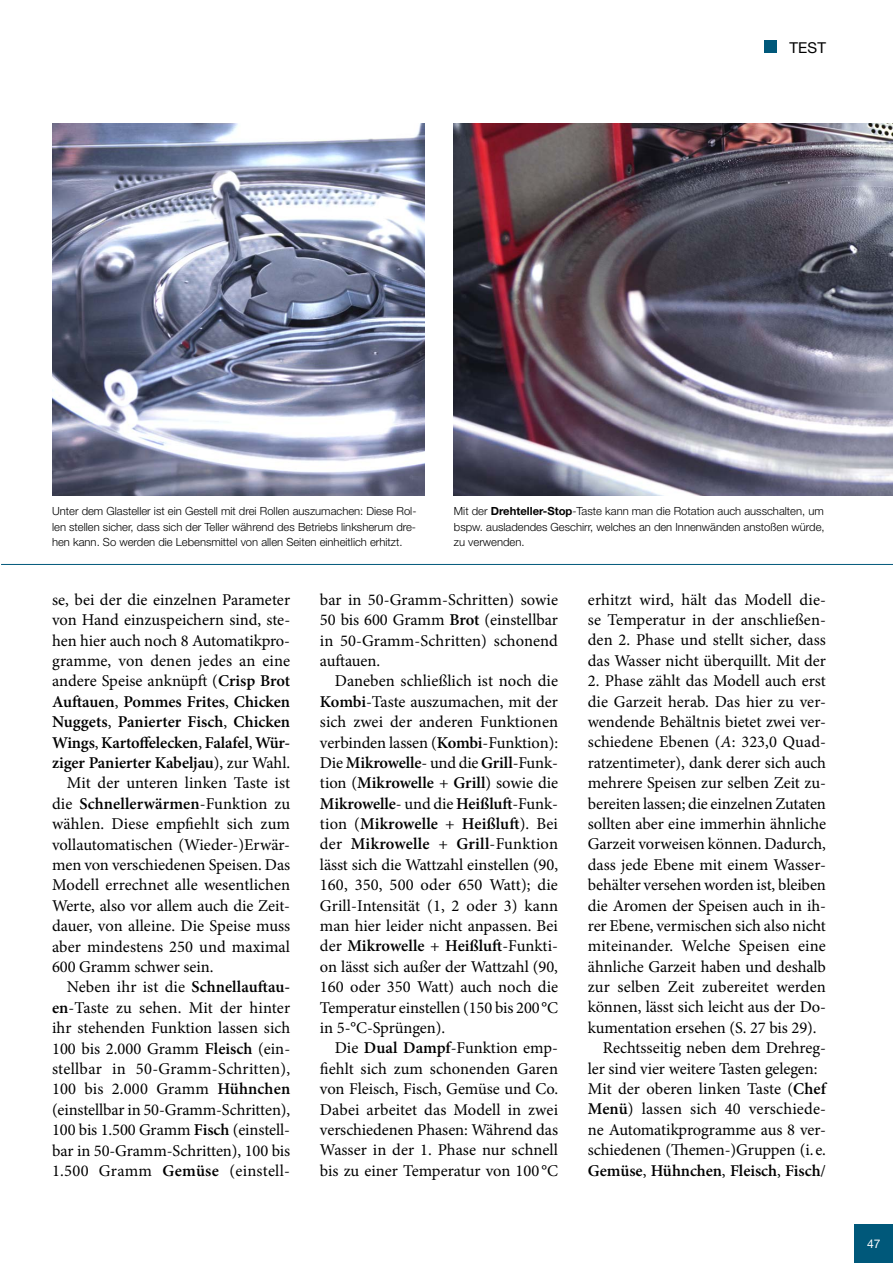
<style>
.page{position:relative;width:893px;height:1263px;background:#fff}
.page>*{position:absolute;margin:0;border:0;box-sizing:border-box;transform-origin:0 0}
.t1{font:16.5px/20.4px "Minion Pro";letter-spacing:-.005em;color:#000;text-align:justify}
.t2{font:600 16.5px "Minion Pro";letter-spacing:-.005em;color:#000}
.t3{font:16.5px "Minion Pro";letter-spacing:.015em;color:#000}
.t4{font:15px "Helvetica Neue LT Std";color:#000}
.t5{font:12px "Helvetica Neue LT Std";color:#fff}
.t6{font:300 11.25px/15.1px "Helvetica Neue LT Std";color:#000;text-align:justify}
.s1{font-weight:700}
.s2{font-weight:600}
.s3{font-weight:400}
.s4{font-style:italic}
</style>
<div class="page">
<hr style="left:1px;top:564px;width:892px;height:1px;background:#00587a">
<img style="left:454px;top:123px;width:439px;height:372px">
<img style="left:52px;top:123px;width:372px;height:372px">
<div style="left:855px;top:1225px;width:38px;height:38px;background:#00587a"></div>
<svg style="left:764px;top:40px;width:12px;height:13px"></svg>
<p class="t4" style="left:789px;top:39px;width:38px">TEST</p>
<p class="t6" style="left:52px;top:503px;width:366px">Unter dem Glasteller ist ein Gestell mit drei Rollen auszumachen: Diese Rol&shy;len stellen sicher, dass sich der Teller während des Betriebs linksherum dre&shy;hen kann. So werden die Lebensmittel von allen Seiten einheitlich erhitzt.</p>
<p class="t6" style="left:454px;top:503px;width:372px">Mit der <span class="s1">Drehteller-Stop</span>-Taste kann man die Rotation auch ausschalten, um bspw. ausladendes Geschirr, welches an den Innenwänden anstoßen würde, zu verwenden.</p>
<p class="t1" style="left:52px;top:589px;width:240px">se, bei der die einzelnen Parameter</p>
<p class="t1" style="left:52px;top:610px;width:240px">von Hand einzuspeichern sind, ste-</p>
<p class="t1" style="left:52px;top:630px;width:240px">hen hier auch noch 8 Automatikpro-</p>
<p class="t1" style="left:52px;top:651px;width:240px">gramme, von denen jedes an eine</p>
<p class="t1" style="left:52px;top:671px;width:240px">andere Speise anknüpft (<span class="s2">Crisp Brot</span></p>
<p class="t2" style="left:52px;top:690px;width:240px">Auftauen<span class="s3">,</span> Pommes Frites<span class="s3">,</span> Chicken</p>
<p class="t2" style="left:52px;top:710px;width:240px">Nuggets<span class="s3">,</span> Panierter Fisch<span class="s3">,</span> Chicken</p>
<p class="t2" style="left:52px;top:731px;width:240px">Wings<span class="s3">,</span> Kartoffelecken<span class="s3">,</span> Falafel<span class="s3">,</span> Wür-</p>
<p class="t2" style="left:52px;top:751px;width:240px">ziger Panierter Kabeljau<span class="s3">), zur Wahl.</span></p>
<p class="t1" style="left:67px;top:773px;width:225px">Mit der unteren linken Taste ist</p>
<p class="t2" style="left:52px;top:792px;width:240px"><span class="s3">die</span> Schnellerwärmen<span class="s3">-Funktion zu</span></p>
<p class="t1" style="left:52px;top:814px;width:240px">wählen. Diese empfiehlt sich zum</p>
<p class="t1" style="left:52px;top:834px;width:240px">vollautomatischen (Wieder-)Erwär-</p>
<p class="t1" style="left:52px;top:855px;width:240px">men von verschiedenen Speisen. Das</p>
<p class="t1" style="left:52px;top:875px;width:240px">Modell errechnet alle wesentlichen</p>
<p class="t1" style="left:52px;top:895px;width:240px">Werte, also vor allem auch die Zeit-</p>
<p class="t1" style="left:52px;top:916px;width:240px">dauer, von alleine. Die Speise muss</p>
<p class="t1" style="left:52px;top:936px;width:240px">aber mindestens 250 und maximal</p>
<p class="t1" style="left:52px;top:957px;width:163px">600 Gramm schwer sein.</p>
<p class="t1" style="left:67px;top:977px;width:225px">Neben ihr ist die <span class="s2">Schnellauftau-</span></p>
<p class="t1" style="left:52px;top:997px;width:240px"><span class="s2">en</span>-Taste zu sehen. Mit der hinter</p>
<p class="t1" style="left:52px;top:1018px;width:240px">ihr stehenden Funktion lassen sich</p>
<p class="t1" style="left:52px;top:1038px;width:240px">100 bis 2.000 Gramm <span class="s2">Fleisch</span> (ein-</p>
<p class="t3" style="left:52px;top:1058px;width:240px">stellbar in 50-Gramm-Schritten),</p>
<p class="t1" style="left:52px;top:1079px;width:240px">100 bis 2.000 Gramm <span class="s2">Hühnchen</span></p>
<p class="t1" style="left:52px;top:1099px;width:240px">(einstellbar in 50-Gramm-Schritten),</p>
<p class="t1" style="left:52px;top:1120px;width:240px">100 bis 1.500 Gramm <span class="s2">Fisch</span> (einstell-</p>
<p class="t1" style="left:52px;top:1140px;width:240px">bar in 50-Gramm-Schritten), 100 bis</p>
<p class="t3" style="left:52px;top:1160px;width:240px">1.500 Gramm <span class="s2">Gemüse</span> (einstell-</p>
<p class="t1" style="left:320px;top:589px;width:240px">bar in 50-Gramm-Schritten) sowie 50 bis 600 Gramm <span class="s2">Brot</span> (einstellbar in 50-Gramm-Schritten) schonend auftauen.</p>
<p class="t1" style="left:320px;top:671px;width:240px;text-indent:15px">Daneben schließlich ist noch die <span class="s2">Kombi</span>-Taste auszumachen, mit der sich zwei der anderen Funktionen verbinden lassen (<span class="s2">Kombi</span>-Funktion):<br>Die <span class="s2">Mikrowelle</span>- und die <span class="s2">Grill</span>-Funk&shy;tion (<span class="s2">Mikrowelle</span> + <span class="s2">Grill</span>) sowie die <span class="s2">Mikrowelle</span>- und die <span class="s2">Heißluft</span>-Funk&shy;tion (<span class="s2">Mikrowelle</span> + <span class="s2">Heißluft</span>). Bei der <span class="s2">Mikrowelle</span> + <span class="s2">Grill</span>-Funktion lässt sich die Wattzahl einstellen (90, 160, 350, 500 oder 650 Watt); die Grill-Intensität (1, 2 oder 3) kann man hier leider nicht anpassen. Bei der <span class="s2">Mikrowelle</span> + <span class="s2">Heißluft</span>-Funkti&shy;on lässt sich außer der Wattzahl (90, 160 oder 350 Watt) auch noch die Temperatur einstellen (150 bis 200°C in 5-°C-Sprüngen).</p>
<p class="t1" style="left:320px;top:1038px;width:240px;text-indent:15px">Die <span class="s2">Dual Dampf</span>-Funktion emp&shy;fiehlt sich zum schonenden Garen von Fleisch, Fisch, Gemüse und Co.<br>Dabei arbeitet das Modell in zwei verschiedenen Phasen: Während das Wasser in der 1. Phase nur schnell bis zu einer Temperatur von 100 °C</p>
<p class="t1" style="left:588px;top:589px;width:240px">erhitzt wird, hält das Modell die&shy;se Temperatur in der anschließen&shy;den 2. Phase und stellt sicher, dass das Wasser nicht überquillt. Mit der</p>
<p class="t1" style="left:588px;top:671px;width:240px">2. Phase zählt das Modell auch erst</p>
<p class="t1" style="left:588px;top:691px;width:240px">die Garzeit herab. Das hier zu ver-</p>
<p class="t1" style="left:588px;top:711px;width:240px">wendende Behältnis bietet zwei ver-</p>
<p class="t1" style="left:588px;top:732px;width:240px">schiedene Ebenen (<span class="s4">A</span>: 323,0 Quad-</p>
<p class="t1" style="left:588px;top:752px;width:240px">ratzentimeter), dank derer sich auch</p>
<p class="t1" style="left:588px;top:773px;width:240px">mehrere Speisen zur selben Zeit zu-</p>
<p class="t1" style="left:588px;top:793px;width:240px">bereiten lassen; die einzelnen Zutaten</p>
<p class="t1" style="left:588px;top:813px;width:240px">sollten aber eine immerhin ähnliche</p>
<p class="t1" style="left:588px;top:834px;width:240px">Garzeit vorweisen können. Dadurch,</p>
<p class="t1" style="left:588px;top:854px;width:240px">dass jede Ebene mit einem Wasser-</p>
<p class="t1" style="left:588px;top:875px;width:240px">behälter versehen worden ist, bleiben</p>
<p class="t1" style="left:588px;top:895px;width:240px">die Aromen der Speisen auch in ih-</p>
<p class="t1" style="left:588px;top:915px;width:240px">rer Ebene, vermischen sich also nicht</p>
<p class="t1" style="left:588px;top:936px;width:240px">miteinander. Welche Speisen eine</p>
<p class="t1" style="left:588px;top:956px;width:240px">ähnliche Garzeit haben und deshalb</p>
<p class="t1" style="left:588px;top:977px;width:240px">zur selben Zeit zubereitet werden</p>
<p class="t1" style="left:588px;top:997px;width:240px">können, lässt sich leicht aus der Do-</p>
<p class="t1" style="left:588px;top:1017px;width:230px">kumentation ersehen (S. 27 bis 29).</p>
<p class="t1" style="left:603px;top:1038px;width:225px">Rechtsseitig neben dem Drehreg-</p>
<p class="t1" style="left:588px;top:1058px;width:231px">ler sind vier weitere Tasten gelegen:</p>
<p class="t1" style="left:588px;top:1079px;width:240px">Mit der oberen linken Taste (<span class="s2">Chef</span></p>
<p class="t1" style="left:588px;top:1099px;width:240px"><span class="s2">Menü</span>) lassen sich 40 verschiede-</p>
<p class="t1" style="left:588px;top:1119px;width:240px">ne Automatikprogramme aus 8 ver-</p>
<p class="t1" style="left:588px;top:1140px;width:240px">schiedenen (Themen-)Gruppen (i. e.</p>
<p class="t2" style="left:588px;top:1159px;width:240px">Gemüse<span class="s3">,</span> Hühnchen<span class="s3">,</span> Fleisch<span class="s3">,</span> Fisch<span class="s3">/</span></p>
<p class="t5" style="left:867px;top:1237px;width:15px">47</p>
</div>
